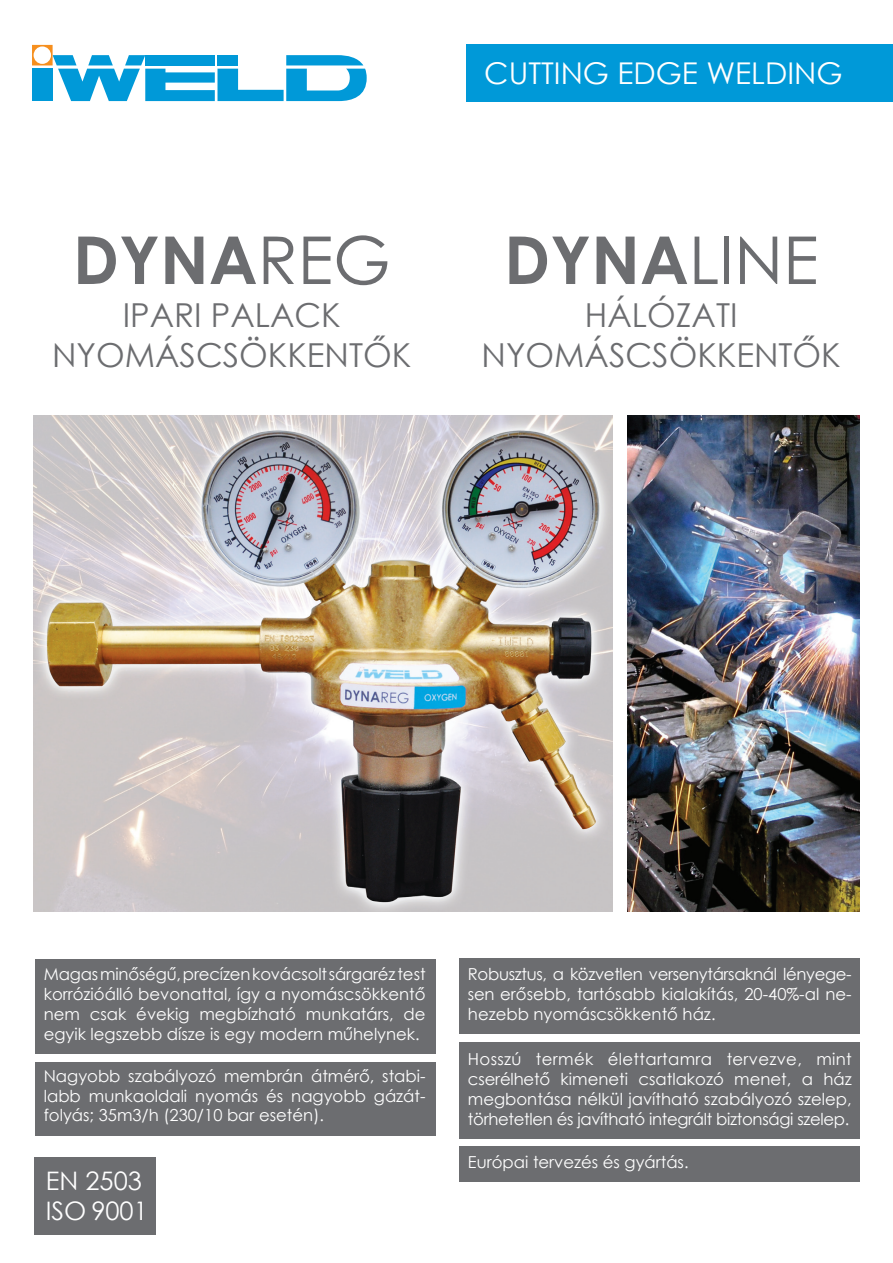
<style>
.page{position:relative;width:893px;height:1263px;background:#fff}
.page>*{position:absolute;margin:0;border:0;box-sizing:border-box;transform-origin:0 0}
.t1{font:700 66px "Century Gothic";color:#6c6d70}
.t2{font:33px/39.6px "Century Gothic";color:#6c6d70;text-align:center}
.t3{font:30px "Century Gothic";color:#fff}
.t4{font:25.5px/30.6px "Century Gothic";color:#fff}
.t5{font:16.5px/19.8px "Century Gothic";color:#fff;text-align:justify}
.s1{font-weight:400}
</style>
<div class="page">
<div style="left:459px;top:1147px;width:401px;height:35px;background:#6c6d70"></div>
<div style="left:459px;top:1042px;width:401px;height:97px;background:#6c6d70"></div>
<div style="left:459px;top:959px;width:401px;height:75px;background:#6c6d70"></div>
<div style="left:35px;top:1062px;width:401px;height:73px;background:#6c6d70"></div>
<div style="left:35px;top:959px;width:401px;height:94px;background:#6c6d70"></div>
<div style="left:34px;top:1157px;width:122px;height:77px;background:#6c6d70"></div>
<svg style="left:32px;top:45px;width:335px;height:56px"></svg>
<div style="left:466px;top:44px;width:427px;height:58px;background:#0099d8"></div>
<img style="left:34px;top:416px;width:578px;height:496px">
<img style="left:627px;top:416px;width:232px;height:496px">
<h1 class="t1" style="left:73px;top:210px;width:319px">DYNA<span class="s1">REG</span></h1>
<h2 class="t2" style="left:52px;top:295px;width:361px">IPARI PALACK<br>NYOMÁSCSÖKKENTŐK</h2>
<h3 class="t3" style="left:484px;top:52px;width:360px">CUTTING EDGE WELDING</h3>
<h1 class="t1" style="left:504px;top:210px;width:316px">DYNA<span class="s1">LINE</span></h1>
<h2 class="t2" style="left:482px;top:295px;width:361px">HÁLÓZATI<br>NYOMÁSCSÖKKENTŐK</h2>
<p class="t5" style="left:44px;top:964px;width:383px">Magas minőségű, precízen kovácsolt sárgaréz test korrózióálló bevonattal, így a nyomáscsökkentő nem csak évekig megbízható munkatárs, de egyik legszebb dísze is egy modern műhelynek.</p>
<p class="t5" style="left:44px;top:1066px;width:383px">Nagyobb szabályozó membrán átmérő, stabi&shy;labb munkaoldali nyomás és nagyobb gázát&shy;folyás; 35m3/h (230/10 bar esetén).</p>
<h3 class="t4" style="left:46px;top:1164px;width:104px">EN 2503<br>ISO 9001</h3>
<p class="t5" style="left:468px;top:964px;width:385px">Robusztus, a közvetlen versenytársaknál lényege&shy;sen erősebb, tartósabb kialakítás, 20-40%-al ne&shy;hezebb nyomáscsökkentő ház.</p>
<p class="t5" style="left:468px;top:1049px;width:385px">Hosszú termék élettartamra tervezve, mint cserélhető kimeneti csatlakozó menet, a ház megbontása nélkül javítható szabályozó szelep, törhetetlen és javítható integrált biztonsági szelep.</p>
<p class="t5" style="left:468px;top:1152px;width:222px">Európai tervezés és gyártás.</p>
</div>
